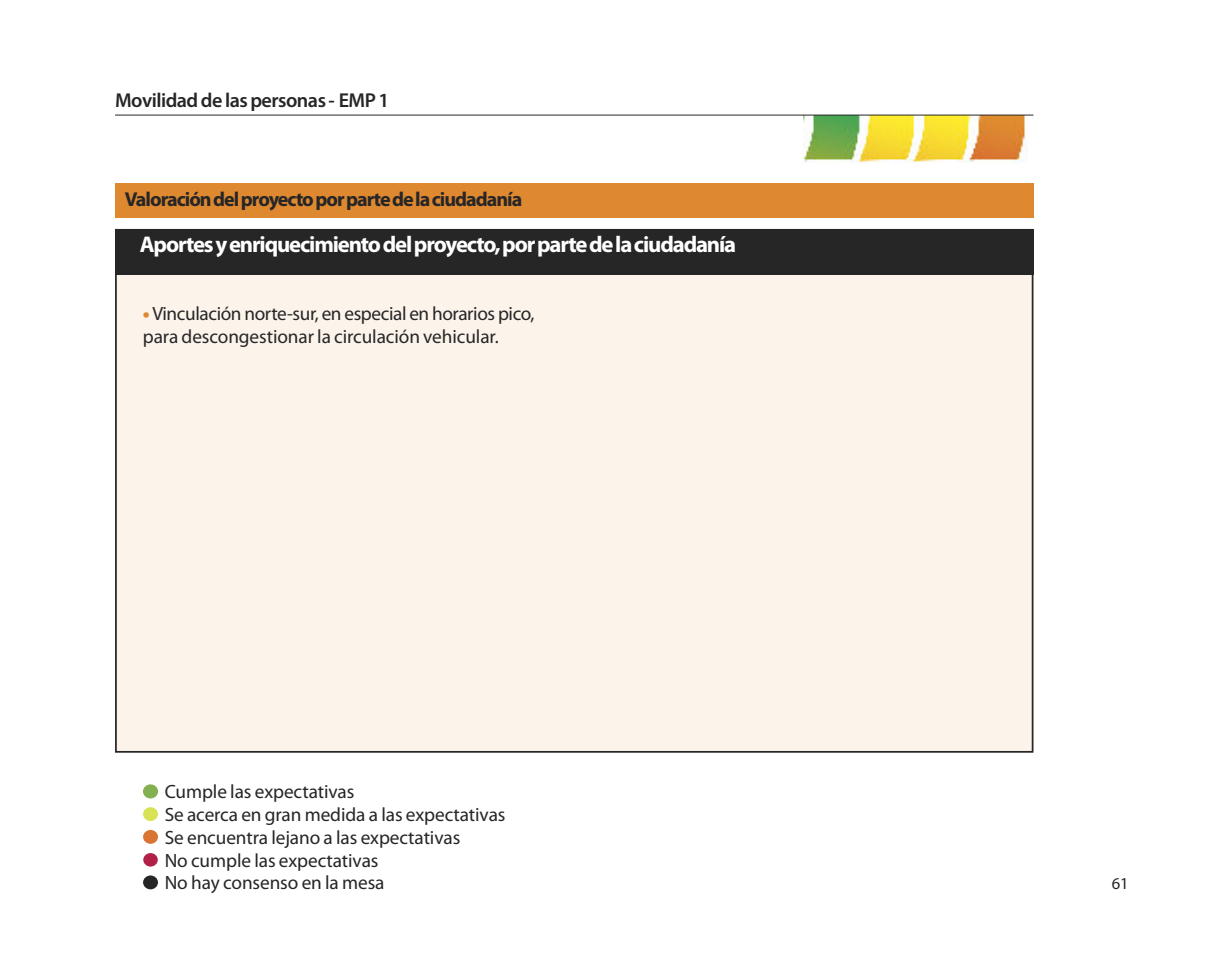
<style>
.page{position:relative;width:1223px;height:975px;background:#fff}
.page>*{position:absolute;margin:0;border:0;box-sizing:border-box;transform-origin:0 0}
.t1{font:700 22.75px "Myriad Pro";letter-spacing:-.05em;color:#fff}
.t2{font:700 20.12px "Myriad Pro";letter-spacing:-.05em;color:#272627}
.t3{font:600 20.12px "Myriad Pro";letter-spacing:-.025em;color:#272627}
.t4{font:19.25px/22.8px "Myriad Pro";letter-spacing:-.005em;color:#272627}
.t5{font:16.62px "Myriad Pro";color:#272627}
.s1{font-weight:900;color:#de8830}
</style>
<div class="page">
<div style="left:116px;top:230px;width:916px;height:521px;background:#fcf3ea"></div>
<img style="left:803px;top:116px;width:225px;height:46px">
<hr style="left:115px;top:115px;width:918px;height:1px;background:#272627">
<div style="left:115px;top:229px;width:918px;height:45px;background:#272627"></div>
<div style="left:143px;top:784px;width:15px;height:14px;background:#83b151;border-radius:50%"></div>
<div style="left:143px;top:806px;width:15px;height:14px;background:#d8e255;border-radius:50%"></div>
<div style="left:143px;top:829px;width:15px;height:14px;background:#d97432;border-radius:50%"></div>
<div style="left:143px;top:852px;width:15px;height:14px;background:#b22047;border-radius:50%"></div>
<div style="left:143px;top:875px;width:15px;height:13px;background:#272627;border-radius:50%"></div>
<div style="left:115px;top:183px;width:918px;height:35px;background:#de8830"></div>
<p class="t3" style="left:115px;top:93px;width:276px">Movilidaddelaspersonas - EMP1</p>
<p class="t2" style="left:125px;top:192px;width:399px">Valoracióndelproyectoporpartedelaciudadanía</p>
<p class="t1" style="left:140px;top:235px;width:597px">Aportesyenriquecimientodelproyecto,porpartedelaciudadanía</p>
<p class="t4" style="left:143px;top:303px;width:393px"><span class="s1">•</span>Vinculación norte-sur, en especial en horarios pico, para descongestionar la circulación vehicular.</p>
<p class="t4" style="left:165px;top:781px;width:342px">Cumple las expectativas<br>Se acerca en gran medida a las expectativas<br>Se encuentra lejano a las expectativas<br>No cumple las expectativas<br>No hay consenso en la mesa</p>
<p class="t5" style="left:1111px;top:877px;width:18px">61</p>
</div>
